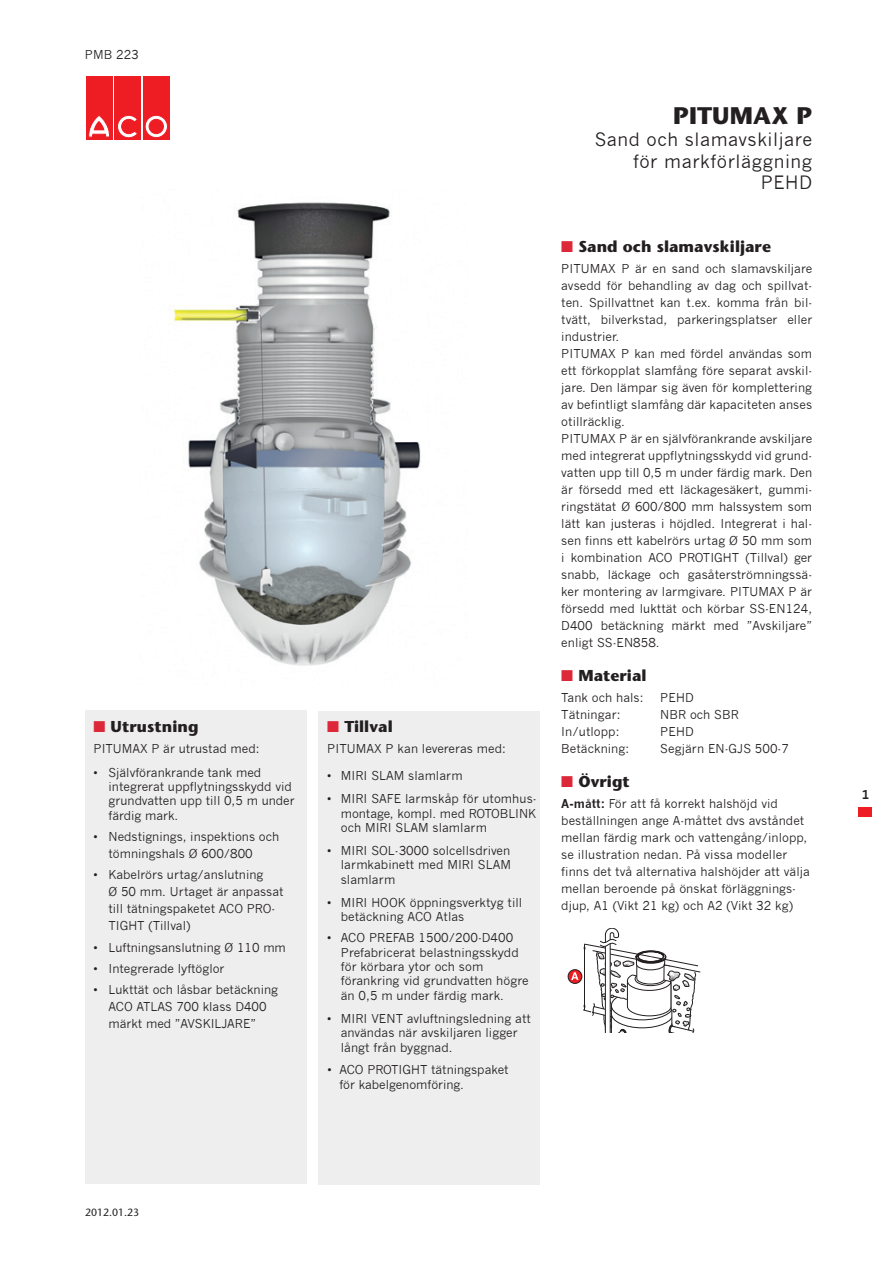
<style>
.page{position:relative;width:893px;height:1263px;background:#fff}
.page>*{position:absolute;margin:0;border:0;box-sizing:border-box;transform-origin:0 0}
.t1{font:700 24px "Stone Sans";letter-spacing:.005em;color:#231f20}
.t2{font:18px/21.6px "News Gothic";letter-spacing:.03em;color:#231f20;text-align:right}
.t3{font:700 15.75px "Stone Sans";letter-spacing:.005em;color:#231f20}
.t4{font:12px/17px "News Gothic";letter-spacing:.005em;color:#231f20}
.t5{font:700 12px "News Gothic";color:#231f20}
.t6{font:10.5px "Stone Sans";color:#231f20}
.s1{color:#dd283a}
.s2{font-weight:700}
</style>
<div class="page">
<svg style="left:859px;top:807px;width:13px;height:9px"></svg>
<div style="left:319px;top:711px;width:221px;height:474px;background:#eeeeef"></div>
<div style="left:85px;top:711px;width:221px;height:473px;background:#eeeeef"></div>
<div style="left:86px;top:76px;width:26px;height:64px;background:#ee1d23"></div>
<svg style="left:89px;top:116px;width:21px;height:21px"></svg>
<div style="left:114px;top:76px;width:27px;height:64px;background:#ee1d23"></div>
<svg style="left:117px;top:115px;width:20px;height:23px"></svg>
<div style="left:143px;top:76px;width:26px;height:64px;background:#ee1d23"></div>
<svg style="left:145px;top:115px;width:22px;height:23px"></svg>
<div style="left:145px;top:115px;width:23px;height:23px;border:1px solid #ee1d23;border-radius:50%"></div>
<div style="left:149px;top:119px;width:14px;height:15px;background:#ee1d23;border-radius:50%"></div>
<div style="left:149px;top:119px;width:14px;height:15px;border:1px solid #ee1d23;border-radius:50%"></div>
<img style="left:173px;top:202px;width:248px;height:464px">
<div style="left:568px;top:969px;width:14px;height:14px;border:1px solid #231f20;border-radius:50%"></div>
<svg style="left:571px;top:928px;width:129px;height:105px"></svg>
<p class="t4" style="left:85px;top:46px;width:55px">PMB 223</p>
<h3 class="t3" style="left:94px;top:717px;width:106px"><span class="s1">■</span> Utrustning</h3>
<p class="t4" style="left:94px;top:740px;width:167px">Pitumax P är utrustad med:</p>
<p class="t4" style="left:109px;top:765px;width:188px;line-height:14.4px;text-indent:-15px">• Självförankrande tank med integrerat uppflytningsskydd vid grundvatten upp till 0,5 m under färdig mark.</p>
<p class="t4" style="left:109px;top:828px;width:172px;text-indent:-15px">• Nedstignings, inspektions och tömningshals Ø 600/800</p>
<p class="t4" style="left:94px;top:866px;width:171px">• Kabelrörs urtag/anslutning</p>
<p class="t4" style="left:109px;top:883px;width:176px">Ø 50 mm. U rtaget är anpassat</p>
<p class="t4" style="left:109px;top:900px;width:168px">till tätningspaketet ACO PRO-</p>
<p class="t4" style="left:94px;top:917px;width:10px">TI</p>
<p class="t4" style="left:120px;top:917px;width:72px">GHT (Tillval)</p>
<p class="t4" style="left:94px;top:939px;width:194px">• Luftningsanslutning Ø 110 mm</p>
<p class="t4" style="left:94px;top:960px;width:132px">• Integrerade lyftöglor</p>
<p class="t4" style="left:94px;top:981px;width:186px;text-align:center">• Lukttät och låsbar betäckning<br>ACO ATLAS 700 klass D400 märkt med ”AVSKILJARE”</p>
<h3 class="t3" style="left:327px;top:717px;width:67px"><span class="s1">■</span> Tillval</h3>
<p class="t4" style="left:327px;top:740px;width:180px">p itumax P kan levereras med:</p>
<p class="t4" style="left:327px;top:767px;width:137px">• MIRI SLAM slamlarm</p>
<p class="t4" style="left:341px;top:792px;width:197px;line-height:14.4px;text-indent:-14px">• MIRI SAFE larmskåp för utomhus&shy;montage, kompl. med roto</p>
<p class="t4" style="left:500px;top:805px;width:17px">blink</p>
<p class="t4" style="left:341px;top:819px;width:148px">och MIRI SLAM slamlarm</p>
<p class="t4" style="left:341px;top:843px;width:172px;line-height:14.4px;text-align:justify;text-indent:-14px">• MIRI SOL-3000 solcellsdriven larmkabinett med MIRI SLAM slamlarm</p>
<p class="t4" style="left:341px;top:895px;width:183px;line-height:14.4px;text-indent:-14px">• MIRI HOOK öppningsverktyg till betäckning ACO Atlas</p>
<p class="t4" style="left:341px;top:931px;width:189px;line-height:14.4px;text-indent:-14px">• ACO PREFAB 1500/200-D400<br>Prefabricerat belastningsskydd för körbara ytor och som förankring vid grundvatten högre än 0,5 m under färdig mark.</p>
<p class="t4" style="left:341px;top:1011px;width:192px;line-height:14.4px;text-indent:-14px">• MIRI VENT avluftningsledning att användas när avskiljaren ligger långt från byggnad.</p>
<p class="t4" style="left:339px;top:1063px;width:171px;line-height:14.4px;text-indent:-12px">• ACO PROTIGHT tätningspaket för kabelgenomföring.</p>
<h1 class="t1" style="left:673px;top:102px;width:140px">Pitumax P</h1>
<h2 class="t2" style="left:595px;top:129px;width:219px">Sand och slamavskiljare för markförläggning<br>PEHD</h2>
<h3 class="t3" style="left:561px;top:237px;width:211px"><span class="s1">■</span> Sand och slamavskiljare</h3>
<p class="t4" style="left:561px;top:260px;width:17px">PITUMAX</p>
<p class="t4" style="left:561px;top:260px;width:252px;text-indent:60px">P är en sand och slamavskiljare avsedd för behandling av dag och spillvat&shy;ten. Spillvattnet kan t.ex. komma från bil&shy;tvätt, bilverkstad, parkeringsplatser eller industrier.<br>PITUMAX</p>
<p class="t4" style="left:561px;top:345px;width:252px;text-indent:60px">P kan med fördel användas som ett förkopplat slamfång före separat avskil&shy;jare. Den lämpar sig även för komplettering av befintligt slamfång där kapaciteten anses otillräcklig.<br>PITUMAX</p>
<p class="t4" style="left:561px;top:430px;width:252px;text-align:justify;text-indent:58px">P är en självförankrande avskiljare med integrerat uppflytningsskydd vid grund&shy;vatten upp till 0,5 m under färdig mark. Den är försedd med ett läckagesäkert, gummi&shy;ringstätat Ø 600/800 mm halssystem som lätt kan justeras i höjdled. I ntegrerat i hal&shy;sen finns ett kabelrörs urtag Ø 50 mm som i kombination ACO PROTIGHT (Tillval) ger snabb, läckage och gasåterströmningssä&shy;ker montering av larmgivare. PITUMAX</p>
<p class="t4" style="left:561px;top:583px;width:252px;text-align:justify;text-indent:227px">P är försedd med lukttät och körbar SS-EN124, D400 betäckning märkt med ”Avskiljare” enligt SS-EN858.</p>
<h3 class="t3" style="left:561px;top:666px;width:87px"><span class="s1">■</span> Material</h3>
<p class="t4" style="left:561px;top:689px;width:84px">Tank och hals:</p>
<p class="t4" style="left:660px;top:689px;width:35px">PEHD</p>
<p class="t4" style="left:561px;top:706px;width:61px">Tätningar:</p>
<p class="t4" style="left:660px;top:706px;width:80px">NBR och SBR</p>
<p class="t4" style="left:561px;top:723px;width:60px">I n/utlopp:</p>
<p class="t4" style="left:660px;top:723px;width:35px">PEHD</p>
<p class="t4" style="left:561px;top:740px;width:69px">Betäckning:</p>
<p class="t4" style="left:660px;top:740px;width:130px">Segjärn EN-GJS 500-7</p>
<h3 class="t3" style="left:561px;top:772px;width:70px"><span class="s1">■</span> Övrigt</h3>
<p class="t4" style="left:561px;top:795px;width:250px"><span class="s2">A-mått:</span> För att få korrekt halshöjd vid beställningen ange A-måttet dvs avståndet mellan färdig mark och vattengång/inlopp, se illustration nedan. På vissa modeller finns det två alternativa halshöjder att välja mellan beroende på önskat förläggnings&shy;djup, A1 (Vikt 21 kg) och A2 (Vikt 32 kg)</p>
<p class="t6" style="left:85px;top:1206px;width:56px">2012.01.23</p>
<p class="t5" style="left:862px;top:788px;width:9px">1</p>
</div>
